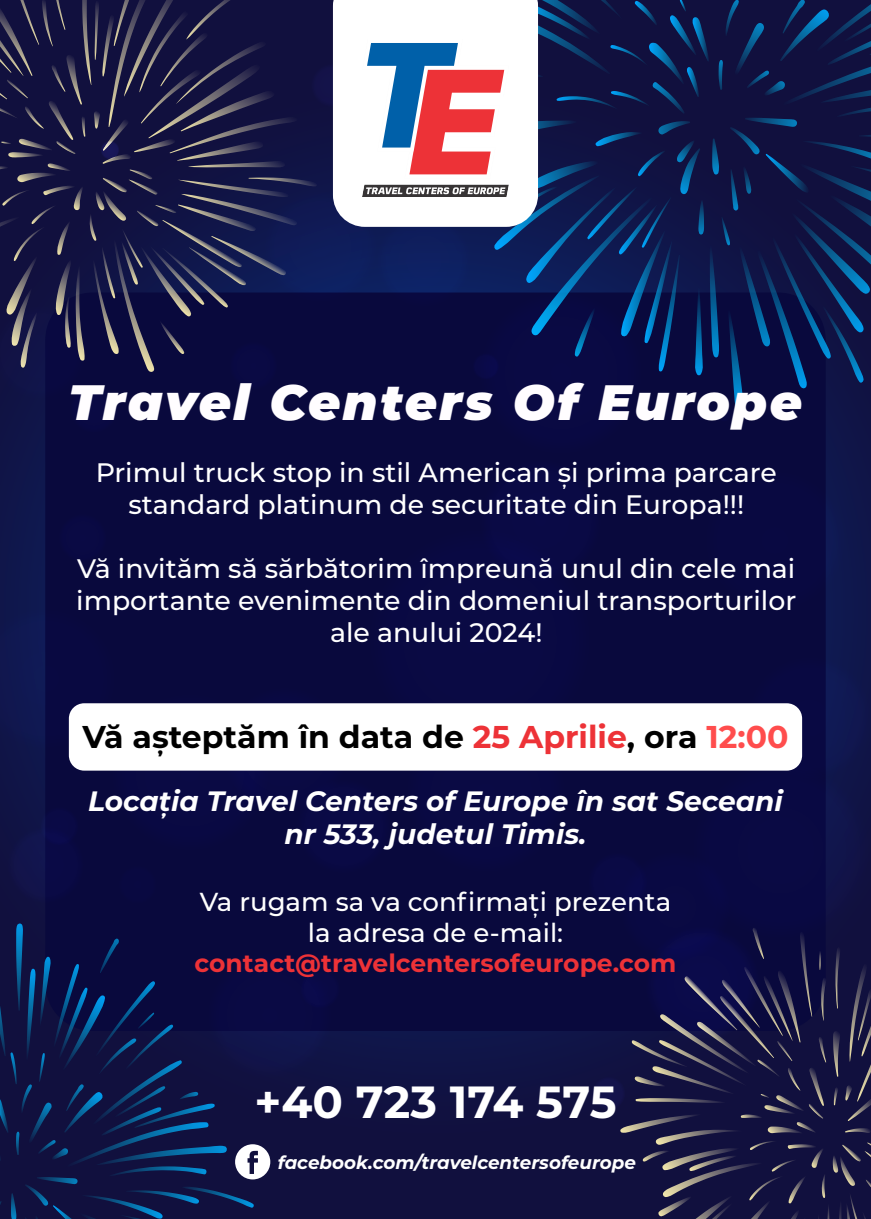
<style>
.page{position:relative;width:871px;height:1219px;background:#fff}
.page>*{position:absolute;margin:0;border:0;box-sizing:border-box;transform-origin:0 0}
.t1{font:italic 900 49.6px "Montserrat";letter-spacing:.05em;color:#fffdff}
.t2{font:700 45px "Montserrat";color:#fff}
.t3{font:700 31.5px "Montserrat";color:#000}
.t4{font:italic 700 28px/33.6px "Montserrat";color:#fff;text-align:center}
.t5{font:500 26.7px/32.1px "Montserrat";color:#fff;text-align:center}
.t6{font:500 26px/31.2px "Montserrat";color:#fff;text-align:center}
.t7{font:700 25px "Montserrat";color:#ed3237}
.t8{font:italic 700 18.3px "Montserrat";color:#fff}
.s1{color:#ed3237}
.s2{color:#ff4d4d}
</style>
<div class="page">
<div style="left:0;top:0;width:870px;height:1219px;background:#111241"></div>
<div style="left:45px;top:293px;width:780px;height:738px;background:#09093d;border-radius:47px"></div>
<svg style="left:458px;top:0;width:412px;height:413px"></svg>
<svg style="left:620px;top:927px;width:251px;height:292px"></svg>
<svg style="left:0;top:923px;width:270px;height:296px"></svg>
<svg style="left:0;top:606px;width:80px;height:144px"></svg>
<div style="left:477px;top:290px;width:166px;height:165px;background:#090943;border-radius:50%"></div>
<div style="left:366px;top:526px;width:226px;height:226px;background:#0a0a43;border-radius:50%"></div>
<div style="left:404px;top:712px;width:162px;height:161px;background:#0a0a43;border-radius:50%"></div>
<div style="left:717px;top:408px;width:13px;height:14px;background:#090942;border-radius:50%"></div>
<div style="left:746px;top:655px;width:124px;height:125px;background:linear-gradient(to right,#08053c,#111952);border-radius:50%"></div>
<div style="left:591px;top:1076px;width:34px;height:34px;background:#14134b;border-radius:50%"></div>
<div style="left:471px;top:352px;width:28px;height:28px;background:#0a0a48;border-radius:50%"></div>
<div style="left:39px;top:806px;width:39px;height:39px;background:#0a0a45;border-radius:50%"></div>
<div style="left:117px;top:864px;width:40px;height:40px;background:#090941;border-radius:50%"></div>
<svg style="left:644px;top:926px;width:115px;height:115px"></svg>
<div style="left:299px;top:968px;width:41px;height:40px;background:#0a0a44;border-radius:50%"></div>
<div style="left:58px;top:513px;width:49px;height:49px;background:#090943;border-radius:50%"></div>
<div style="left:69px;top:384px;width:49px;height:49px;background:#0a0a43;border-radius:50%"></div>
<div style="left:618px;top:850px;width:112px;height:113px;background:#090943;border-radius:50%"></div>
<div style="left:221px;top:686px;width:127px;height:127px;background:#090943;border-radius:50%"></div>
<div style="left:109px;top:692px;width:160px;height:160px;background:#090943;border-radius:50%"></div>
<div style="left:206px;top:952px;width:126px;height:126px;background:#0a0a44;border-radius:50%"></div>
<div style="left:310px;top:63px;width:44px;height:44px;background:#141249;border-radius:50%"></div>
<div style="left:295px;top:778px;width:95px;height:95px;background:#0a0a45;border-radius:50%"></div>
<div style="left:7px;top:826px;width:77px;height:77px;background:#0b0c46;border-radius:50%"></div>
<div style="left:587px;top:852px;width:60px;height:60px;background:#0a0a45;border-radius:50%"></div>
<svg style="left:375px;top:213px;width:96px;height:95px;background:#0d1d5c"></svg>
<svg style="left:0;top:0;width:317px;height:392px"></svg>
<svg style="left:262px;top:189px;width:115px;height:115px"></svg>
<div style="left:701px;top:468px;width:145px;height:144px;background:linear-gradient(to right,#08063c,#0c1149);border-radius:50%"></div>
<div style="left:478px;top:458px;width:123px;height:124px;background:#0a0a45;border-radius:50%"></div>
<div style="left:690px;top:760px;width:179px;height:180px;background:#090943;border-radius:50%"></div>
<svg style="left:100px;top:140px;width:19px;height:19px"></svg>
<div style="left:69px;top:703px;width:732px;height:68px;background:#fff;border-radius:15px"></div>
<div style="left:333px;top:0;width:205px;height:227px;background:#fff"></div>
<img style="left:362px;top:39px;width:146px;height:157px">
<h1 class="t1" style="left:68px;top:365px;width:734px">Travel Centers Of Europe</h1>
<p class="t5" style="left:96px;top:455px;width:682px">Primul truck stop in stil American și prima parcare standard platinum de securitate din Europa!!!</p>
<p class="t5" style="left:76px;top:551px;width:721px">Vă invităm să sărbătorim împreună unul din cele mai importante evenimente din domeniul transporturilor ale anului 2024!</p>
<p class="t3" style="left:82px;top:714px;width:707px">Vă așteptăm în data de <span class="s1">25 Aprilie</span>, ora <span class="s2">12:00</span></p>
<p class="t4" style="left:88px;top:782px;width:696px">Locația Travel Centers of Europe în sat Seceani nr 533, judetul Timis.</p>
<p class="t6" style="left:200px;top:885px;width:473px">Va rugam sa va confirmați prezenta la adresa de e-mail:</p>
<p class="t7" style="left:194px;top:945px;width:483px">contact@travelcentersofeurope.com</p>
<h2 class="t2" style="left:254px;top:1070px;width:363px">+40 723 174 575</h2>
<p class="t8" style="left:277px;top:1150px;width:359px">facebook.com/travelcentersofeurope</p>
</div>
